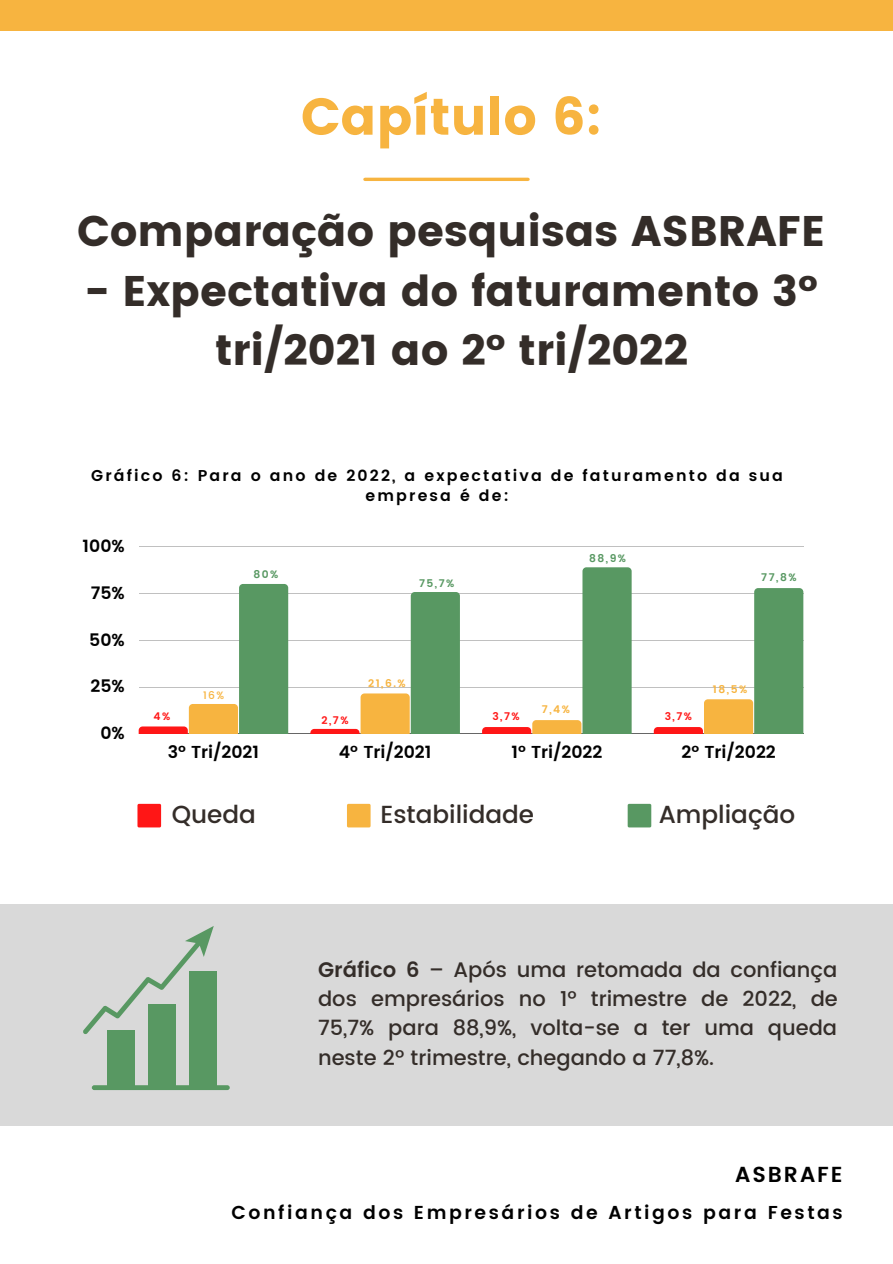
<style>
.page{position:relative;width:893px;height:1264px;background:#fff}
.page>*{position:absolute;margin:0;border:0;box-sizing:border-box;transform-origin:0 0}
.t1{font:51.6px "Poppins";color:#f7b440}
.t2{font:42.6px/59.6px "Poppins";color:#342d29;text-align:center}
.t3{font:500 24.6px "Poppins";color:#342d29}
.t4{font:600 21.75px "Poppins";letter-spacing:.09em;color:#000}
.t5{font:500 21px/29.2px "Poppins";color:#342d29;text-align:justify}
.t6{font:600 18.75px "Poppins";letter-spacing:.135em;color:#000}
.t7{font:600 17.25px "Poppins";color:#000}
.t8{font:600 15.75px/20.2px "Poppins";letter-spacing:.135em;color:#000;text-align:center}
.t9{font:600 10.65px "Poppins";letter-spacing:.135em;color:#589862}
.t10{font:600 10.65px "Poppins";color:#f7b440}
.t11{font:600 10.65px "Poppins";color:#ff1616}
.t12{font:500 10.65px "Poppins";color:#f7b440}
.s1{font-weight:600}
</style>
<div class="page">
<hr style="left:139px;top:546px;width:664px;height:1px;background:#000">
<hr style="left:139px;top:593px;width:664px;height:1px;background:#000">
<hr style="left:139px;top:640px;width:664px;height:1px;background:#000">
<hr style="left:139px;top:686px;width:664px;height:1px;background:#000">
<hr style="left:139px;top:733px;width:664px;height:1px;background:#000">
<svg style="left:139px;top:584px;width:149px;height:150px"></svg>
<svg style="left:310px;top:592px;width:150px;height:142px"></svg>
<svg style="left:482px;top:567px;width:149px;height:167px"></svg>
<svg style="left:653px;top:588px;width:150px;height:146px"></svg>
<hr style="left:365px;top:178px;width:163px;height:3px;background:#f7b440">
<div style="left:0;top:904px;width:892px;height:221px;background:#d9d9d9"></div>
<div style="left:0;top:0;width:892px;height:31px;background:#f7b440"></div>
<div style="left:137px;top:803px;width:24px;height:24px;background:#ff1616;border-radius:2px"></div>
<div style="left:347px;top:803px;width:23px;height:24px;background:#f7b440;border-radius:2px"></div>
<div style="left:627px;top:803px;width:24px;height:24px;background:#589862;border-radius:2px"></div>
<div style="left:107px;top:1030px;width:27px;height:57px;background:#589862"></div>
<div style="left:148px;top:1003px;width:27px;height:84px;background:#589862"></div>
<div style="left:189px;top:970px;width:27px;height:117px;background:#589862"></div>
<div style="left:92px;top:1085px;width:138px;height:5px;background:#589862;border-radius:2px"></div>
<svg style="left:83px;top:926px;width:131px;height:108px"></svg>
<h1 class="t1" style="left:301px;top:87px;width:302px">Capítulo 6:</h1>
<h2 class="t2" style="left:77px;top:201px;width:750px">Comparação pesquisas ASBRAFE</h2>
<h2 class="t2" style="left:85px;top:261px;width:734px">- Expectativa do faturamento 3º tri/2021 ao 2º tri/2022</h2>
<p class="t8" style="left:91px;top:465px;width:693px">Gráfico 6: Para o ano de 2022, a expectativa de faturamento da sua empresa é de:</p>
<p class="t7" style="left:83px;top:536px;width:44px">100%</p>
<p class="t7" style="left:91px;top:582px;width:36px">75%</p>
<p class="t7" style="left:89px;top:629px;width:37px">50%</p>
<p class="t7" style="left:90px;top:676px;width:36px">25%</p>
<p class="t7" style="left:100px;top:723px;width:26px">0%</p>
<p class="t9" style="left:253px;top:567px;width:26px">80%</p>
<p class="t11" style="left:153px;top:710px;width:18px">4%</p>
<p class="t12" style="left:203px;top:688px;width:23px">16%</p>
<p class="t9" style="left:419px;top:577px;width:37px">75,7%</p>
<p class="t11" style="left:321px;top:714px;width:28px">2,7%</p>
<p class="t10" style="left:368px;top:677px;width:39px">21,6.%</p>
<p class="t9" style="left:589px;top:552px;width:38px">88,9%</p>
<p class="t11" style="left:492px;top:710px;width:29px">3,7%</p>
<p class="t10" style="left:542px;top:703px;width:29px">7,4%</p>
<p class="t9" style="left:761px;top:571px;width:37px">77,8%</p>
<p class="t11" style="left:664px;top:710px;width:29px">3,7%</p>
<p class="t10" style="left:713px;top:683px;width:36px">18,5%</p>
<p class="t7" style="left:168px;top:742px;width:93px">3º Tri/2021</p>
<p class="t7" style="left:339px;top:742px;width:94px">4º Tri/2021</p>
<p class="t7" style="left:511px;top:742px;width:93px">1º Tri/2022</p>
<p class="t7" style="left:681px;top:742px;width:96px">2º Tri/2022</p>
<p class="t3" style="left:172px;top:799px;width:86px">Queda</p>
<p class="t3" style="left:380px;top:799px;width:155px">Estabilidade</p>
<p class="t3" style="left:658px;top:799px;width:138px">Ampliação</p>
<p class="t5" style="left:318px;top:954px;width:521px"><span class="s1">Gráfico 6</span> – Após uma retomada da confiança dos empresários no 1º trimestre de 2022, de 75,7% para 88,9%, volta-se a ter uma queda neste 2º trimestre, chegando a 77,8%.</p>
<p class="t4" style="left:735px;top:1161px;width:109px">ASBRAFE</p>
<p class="t6" style="left:231px;top:1201px;width:612px">Confiança dos Empresários de Artigos para Festas</p>
</div>
